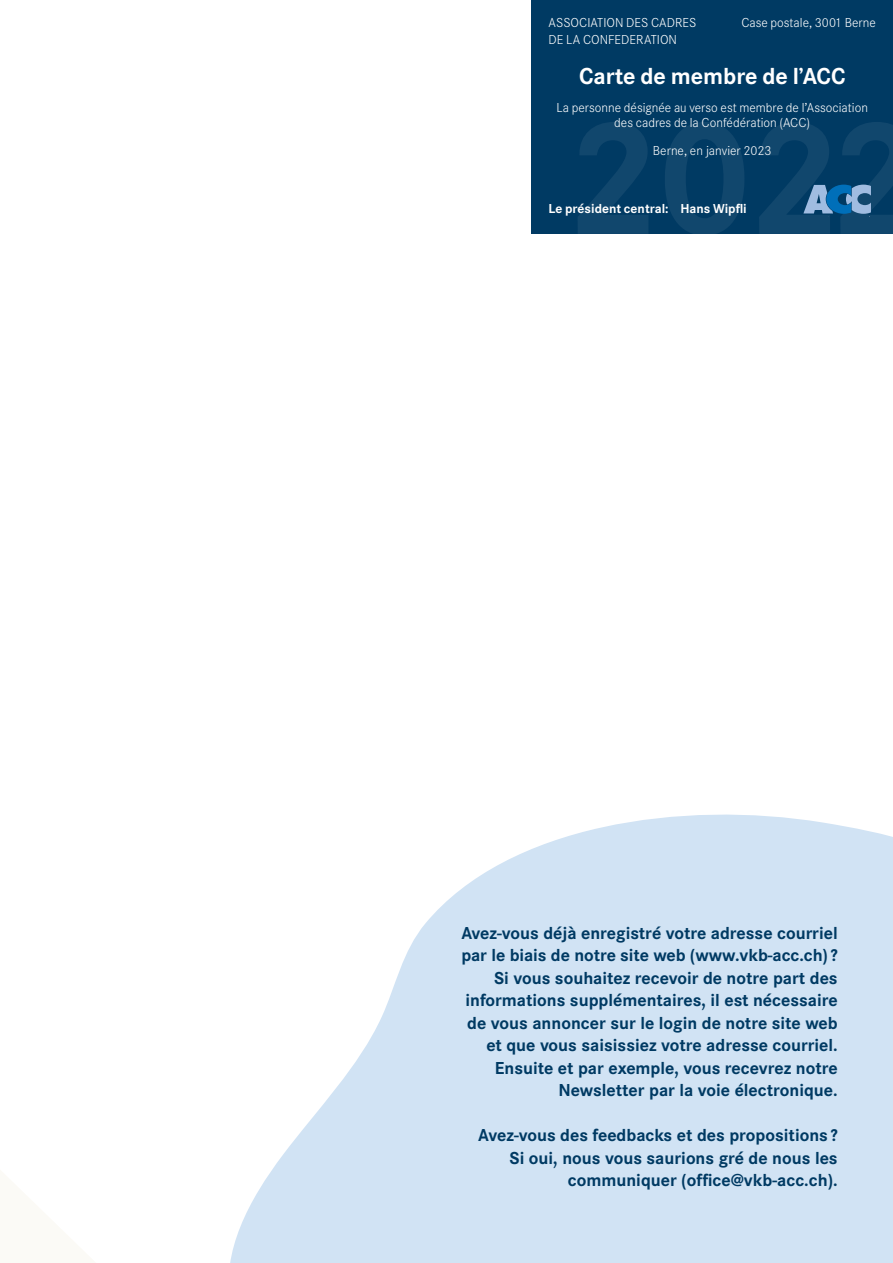
<style>
.page{position:relative;width:893px;height:1263px;background:#fff}
.page>*{position:absolute;margin:0;border:0;box-sizing:border-box;transform-origin:0 0}
.t1{font:700 168.15px "Corporate S";color:#fff}
.t2{font:700 24px "Corporate S";color:#fff}
.t3{font:700 18px/22.5px "Corporate S";color:#003a63;text-align:right}
.t4{font:300 13.5px/15px "Corporate S";color:#fff;text-align:center}
.t5{font:700 13.5px "Corporate S";color:#fff}
</style>
<div class="page">
<div style="left:531px;top:0;width:362px;height:234px;background:#003a63"></div>
<svg style="left:803px;top:185px;width:68px;height:29px"></svg>
<svg style="left:230px;top:814px;width:663px;height:449px;fill:#d1e3f4"></svg>
<p class="t4" style="left:549px;top:15px;width:149px">ASSOCIATION DES CADRES</p>
<p class="t4" style="left:741px;top:15px;width:136px">Case postale, 3001 Berne</p>
<p class="t4" style="left:548px;top:32px;width:130px">DE LA CONFEDERATION</p>
<h2 class="t2" style="left:579px;top:62px;width:268px">Carte de membre de l’ACC</h2>
<p class="t4" style="left:557px;top:100px;width:313px">La personne désignée au verso est membre de l’Association des cadres de la Confédération (ACC)</p>
<p class="t4" style="left:653px;top:143px;width:120px">Berne, en janvier 2023</p>
<h1 class="t1" style="left:565px;top:82px;width:360px">2022</h1>
<p class="t5" style="left:549px;top:201px;width:200px">Le président central : Hans Wipfli</p>
<p class="t3" style="left:461px;top:922px;width:378px">Avez-vous déjà enregistré votre adresse courriel par le biais de notre site web (www.vkb-acc.ch) ?<br>Si vous souhaitez recevoir de notre part des informations supplémentaires, il est nécessaire de vous annoncer sur le login de notre site web et que vous saisissiez votre adresse courriel.<br>Ensuite et par exemple, vous recevrez notre Newsletter par la voie électronique.</p>
<p class="t3" style="left:478px;top:1124px;width:361px">Avez-vous des feedbacks et des propositions ?<br>Si oui, nous vous saurions gré de nous les communiquer (office@vkb-acc.ch).</p>
</div>
